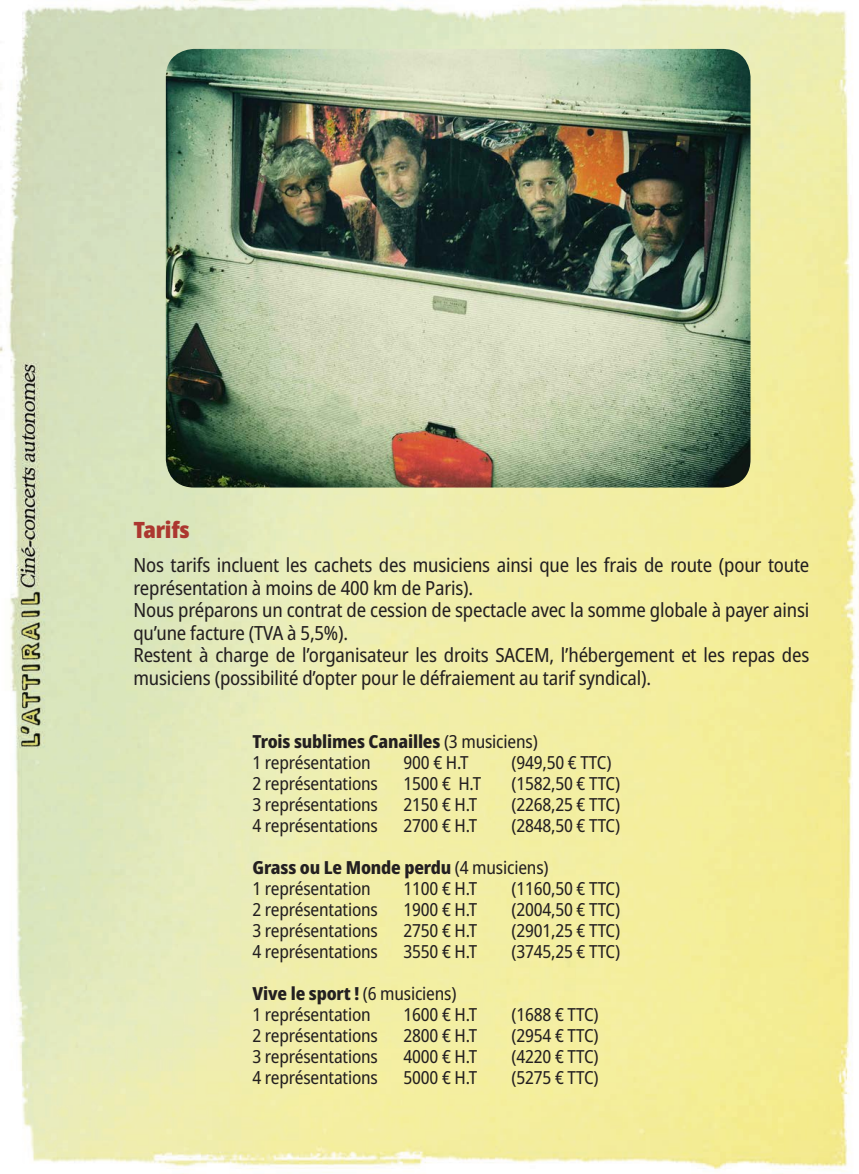
<style>
.page{position:relative;width:859px;height:1174px;background:#fff}
.page>*{position:absolute;margin:0;border:0;box-sizing:border-box;transform-origin:0 0}
.t1{font:900 semi-condensed 22.5px "Noto Sans Display";letter-spacing:-.01em;color:#ac3730}
.t2{font:semi-condensed 19.5px/22.5px "Noto Sans Display";letter-spacing:-.01em;color:#231f20}
.t3{font:semi-condensed 18px "Noto Sans Display";letter-spacing:-.01em;color:#231f20}
.t4{font:800 semi-condensed 18px "Noto Sans Display";letter-spacing:-.01em;color:#231f20}
.s1{font-weight:400}
</style>
<div class="page">
<img style="left:0;top:0;width:859px;height:1172px">
<img style="left:166px;top:49px;width:584px;height:438px">
<p class="t1" style="left:133px;top:513px;width:58px">Tarifs</p>
<p class="t2" style="left:133px;top:554px;width:677px">Nos tarifs incluent les cachets des musiciens ainsi que les frais de route (pour toute représentation à moins de 400 km de Paris).</p>
<p class="t2" style="left:133px;top:599px;width:677px">Nous préparons un contrat de cession de spectacle avec la somme globale à payer ainsi qu’une facture (TVA à 5,5%).</p>
<p class="t2" style="left:133px;top:644px;width:677px">Restent à charge de l’organisateur les droits SACEM, l’hébergement et les repas des musiciens (possibilité d’opter pour le défraiement au tarif syndical).</p>
<p class="t4" style="left:252px;top:728px;width:287px">Trois sublimes Canailles <span class="s1">(3 musiciens)</span></p>
<p class="t3" style="left:252px;top:749px;width:120px">1 représentation</p>
<p class="t3" style="left:403px;top:749px;width:67px">900 € H.T</p>
<p class="t3" style="left:511px;top:749px;width:102px">(949,50 € TTC)</p>
<p class="t3" style="left:252px;top:770px;width:127px">2 représentations</p>
<p class="t3" style="left:403px;top:770px;width:79px">1500 € H.T</p>
<p class="t3" style="left:511px;top:770px;width:110px">(1582,50 € TTC)</p>
<p class="t3" style="left:252px;top:791px;width:127px">3 représentations</p>
<p class="t3" style="left:403px;top:791px;width:75px">2150 € H.T</p>
<p class="t3" style="left:511px;top:791px;width:110px">(2268,25 € TTC)</p>
<p class="t3" style="left:252px;top:812px;width:127px">4 représentations</p>
<p class="t3" style="left:403px;top:812px;width:75px">2700 € H.T</p>
<p class="t3" style="left:511px;top:812px;width:110px">(2848,50 € TTC)</p>
<p class="t4" style="left:252px;top:854px;width:298px">Grass ou Le Monde perdu <span class="s1">(4 musiciens)</span></p>
<p class="t3" style="left:252px;top:875px;width:120px">1 représentation</p>
<p class="t3" style="left:403px;top:875px;width:75px">1100 € H.T</p>
<p class="t3" style="left:511px;top:875px;width:110px">(1160,50 € TTC)</p>
<p class="t3" style="left:252px;top:896px;width:127px">2 représentations</p>
<p class="t3" style="left:403px;top:896px;width:75px">1900 € H.T</p>
<p class="t3" style="left:511px;top:896px;width:110px">(2004,50 € TTC)</p>
<p class="t3" style="left:252px;top:917px;width:127px">3 représentations</p>
<p class="t3" style="left:403px;top:917px;width:75px">2750 € H.T</p>
<p class="t3" style="left:511px;top:917px;width:110px">(2901,25 € TTC)</p>
<p class="t3" style="left:252px;top:938px;width:127px">4 représentations</p>
<p class="t3" style="left:403px;top:938px;width:75px">3550 € H.T</p>
<p class="t3" style="left:511px;top:938px;width:110px">(3745,25 € TTC)</p>
<p class="t4" style="left:252px;top:980px;width:206px">Vive le sport ! <span class="s1">(6 musiciens)</span></p>
<p class="t3" style="left:252px;top:1001px;width:120px">1 représentation</p>
<p class="t3" style="left:403px;top:1001px;width:75px">1600 € H.T</p>
<p class="t3" style="left:511px;top:1001px;width:89px">(1688 € TTC)</p>
<p class="t3" style="left:252px;top:1022px;width:127px">2 représentations</p>
<p class="t3" style="left:403px;top:1022px;width:75px">2800 € H.T</p>
<p class="t3" style="left:511px;top:1022px;width:89px">(2954 € TTC)</p>
<p class="t3" style="left:252px;top:1043px;width:127px">3 représentations</p>
<p class="t3" style="left:403px;top:1043px;width:75px">4000 € H.T</p>
<p class="t3" style="left:511px;top:1043px;width:89px">(4220 € TTC)</p>
<p class="t3" style="left:252px;top:1064px;width:127px">4 représentations</p>
<p class="t3" style="left:403px;top:1064px;width:75px">5000 € H.T</p>
<p class="t3" style="left:511px;top:1064px;width:89px">(5275 € TTC)</p>
</div>
